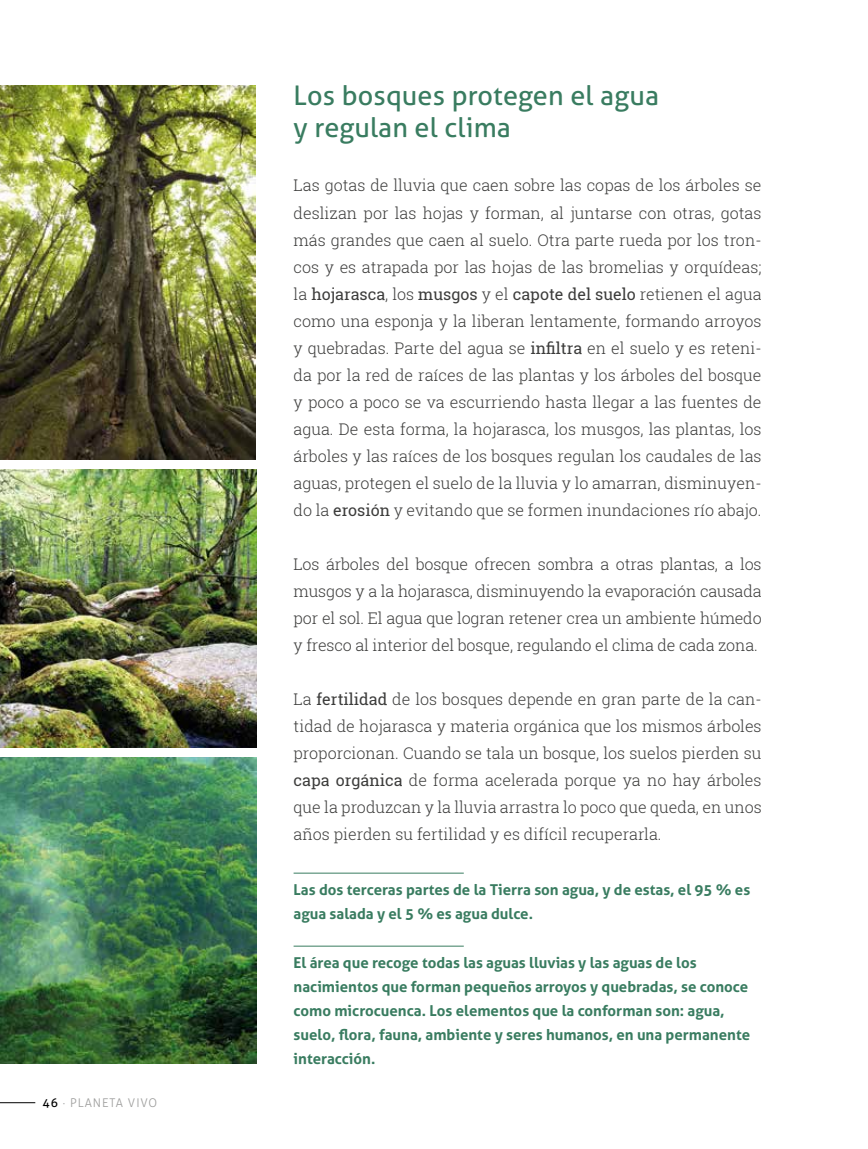
<style>
.page{position:relative;width:868px;height:1149px;background:#fff}
.page>*{position:absolute;margin:0;border:0;box-sizing:border-box;transform-origin:0 0}
.t1{font:27px/32.4px "Aller";letter-spacing:.005em;color:#397c60}
.t2{font:300 16.05px/27px "Roboto Slab";color:#3c3c3b;text-align:justify}
.t3{font:700 15px/24px "Aller";color:#397c60}
.t4{font:300 12px "Aller";letter-spacing:.08em;color:#9d9d9c}
.s1{font-weight:400;color:#000}
.s2{font-weight:400}
</style>
<div class="page">
<hr style="left:0;top:1102px;width:35px;height:1px;background:#000">
<hr style="left:293px;top:945px;width:170px;height:1px;background:#397c60">
<hr style="left:293px;top:872px;width:170px;height:1px;background:#397c60">
<img style="left:0;top:757px;width:256px;height:306px">
<img style="left:0;top:469px;width:256px;height:278px">
<img style="left:0;top:85px;width:255px;height:374px">
<p class="t4" style="left:43px;top:1095px;width:116px"><span class="s1">46</span> · PLANETA VIVO</p>
<h1 class="t1" style="left:293px;top:79px;width:367px">Los bosques protegen el agua y regulan el clima</h1>
<p class="t2" style="left:293px;top:172px;width:469px">Las gotas de lluvia que caen sobre las copas de los árboles se deslizan por las hojas y forman, al juntarse con otras, gotas más grandes que caen al suelo. Otra parte rueda por los tron&shy;cos y es atrapada por las hojas de las bromelias y orquídeas; la <span class="s2">hojarasca</span>, los <span class="s2">musgos</span> y el <span class="s2">capote del suelo</span> retienen el agua como una esponja y la liberan lentamente, formando arroyos y quebradas. Parte del agua se <span class="s2">infiltra</span> en el suelo y es reteni&shy;da por la red de raíces de las plantas y los árboles del bosque y poco a poco se va escurriendo hasta llegar a las fuentes de agua. De esta forma, la hojarasca, los musgos, las plantas, los árboles y las raíces de los bosques regulan los caudales de las aguas, protegen el suelo de la lluvia y lo amarran, disminuyen&shy;do la <span class="s2">erosión</span> y evitando que se formen inundaciones río abajo.</p>
<p class="t2" style="left:293px;top:550px;width:469px">Los árboles del bosque ofrecen sombra a otras plantas, a los musgos y a la hojarasca, disminuyendo la evaporación causada por el sol. El agua que logran retener crea un ambiente húmedo y fresco al interior del bosque, regulando el clima de cada zona.</p>
<p class="t2" style="left:293px;top:685px;width:469px">La <span class="s2">fertilidad</span> de los bosques depende en gran parte de la can&shy;tidad de hojarasca y materia orgánica que los mismos árboles proporcionan. Cuando se tala un bosque, los suelos pierden su <span class="s2">capa orgánica</span> de forma acelerada porque ya no hay árboles que la produzcan y la lluvia arrastra lo poco que queda, en unos años pierden su fertilidad y es difícil recuperarla.</p>
<p class="t3" style="left:293px;top:877px;width:458px">Las dos terceras partes de la Tierra son agua, y de estas, el 95 % es agua salada y el 5 % es agua dulce.</p>
<p class="t3" style="left:293px;top:950px;width:458px">El área que recoge todas las aguas lluvias y las aguas de los nacimientos que forman pequeños arroyos y quebradas, se conoce como microcuenca. Los elementos que la conforman son: agua, suelo, flora, fauna, ambiente y seres humanos, en una permanente interacción.</p>
</div>
